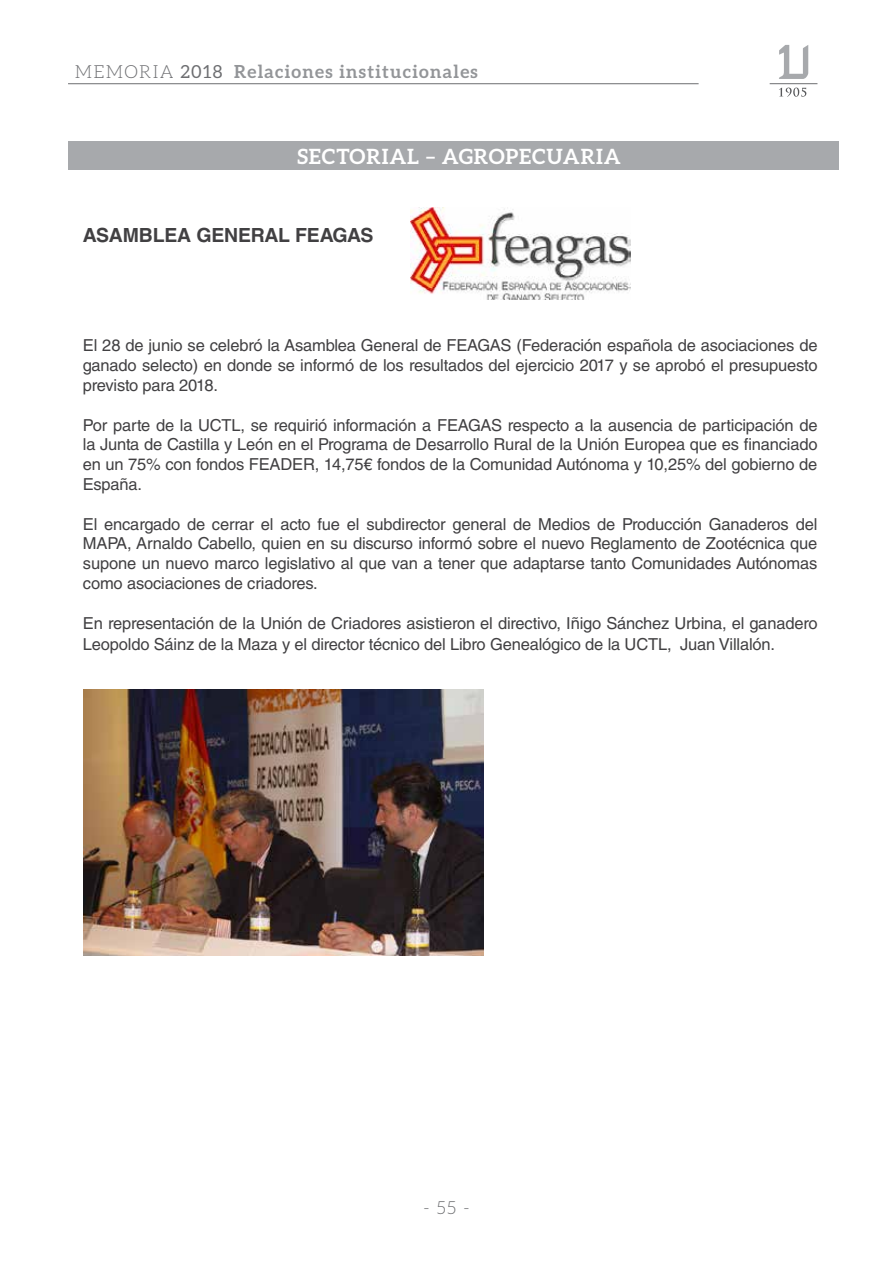
<style>
.page{position:relative;width:893px;height:1263px;background:#fff}
.page>*{position:absolute;margin:0;border:0;box-sizing:border-box;transform-origin:0 0}
.t1{font:700 21px "Aleo";letter-spacing:.04em;color:#fff}
.t2{font:700 19.5px "Helvetica LT Std";letter-spacing:-.01em;color:#414042}
.t3{font:700 18px "Aleo";letter-spacing:.07em;color:#939598}
.t4{font:300 18px "Aleo";color:#6d6e71}
.t5{font:16.5px/19.8px "Helvetica LT Std";letter-spacing:-.01em;color:#414042;text-align:justify}
.s1{font-weight:300;color:#6d6e71}
.s2{font-weight:400;color:#6d6e71}
</style>
<div class="page">
<hr style="left:68px;top:83px;width:631px;height:1px;background:#6d6e71">
<svg style="left:779px;top:45px;width:29px;height:34px"></svg>
<svg style="left:779px;top:88px;width:27px;height:9px"></svg>
<hr style="left:770px;top:83px;width:47px;height:1px;background:#6d6e71">
<div style="left:68px;top:141px;width:771px;height:29px;background:#a7a9ac"></div>
<img style="left:83px;top:689px;width:400px;height:267px">
<img style="left:410px;top:207px;width:220px;height:93px">
<p class="t3" style="left:75px;top:61px;width:405px"><span class="s1">MEMORIA</span> <span class="s2">2018</span> Relaciones institucionales</p>
<p class="t1" style="left:298px;top:145px;width:325px">SECTORIAL – AGROPECUARIA</p>
<p class="t2" style="left:83px;top:223px;width:169px">ASAMBLEA GENERA</p>
<p class="t2" style="left:278px;top:223px;width:97px">L FEAGAS</p>
<p class="t5" style="left:83px;top:336px;width:736px">El 28 de junio se celebró la Asamblea General de FEAGAS (Federación española de asociaciones de ganado selecto) en donde se informó de los resultados del ejercicio 2017 y se aprobó el presupuesto previsto para 2018.</p>
<p class="t5" style="left:83px;top:415px;width:736px">Por parte de la UCTL, se requirió información a FEAGAS respecto a la ausencia de participación de la Junta de Castilla y León en el Programa de Desarrollo Rural de la Unión Europea que es financiado en un 75% con fondos FEADER, 14,75€ fondos de la Comunidad Autónoma y 10,25% del gobierno de España.</p>
<p class="t5" style="left:83px;top:514px;width:736px">El encargado de cerrar el acto fue el subdirector general de Medios de Producción Ganaderos del MAPA, Arnaldo Cabello, quien en su discurso informó sobre el nuevo Reglamento de Zootécnica que supone un nuevo marco legislativo al que van a tener que adaptarse tanto Comunidades Autónomas como asociaciones de criadores.</p>
<p class="t5" style="left:83px;top:612px;width:736px;line-height:21.6px">En representación de la Unión de Criadores asistieron el directivo, Iñigo Sánchez Urbina, el ganadero<br>Leopoldo Sáinz de la Maza y el director técnico del Libro Genealógico de la UCTL, Juan Villalón.</p>
<p class="t4" style="left:423px;top:1197px;width:48px">- 55 -</p>
</div>
